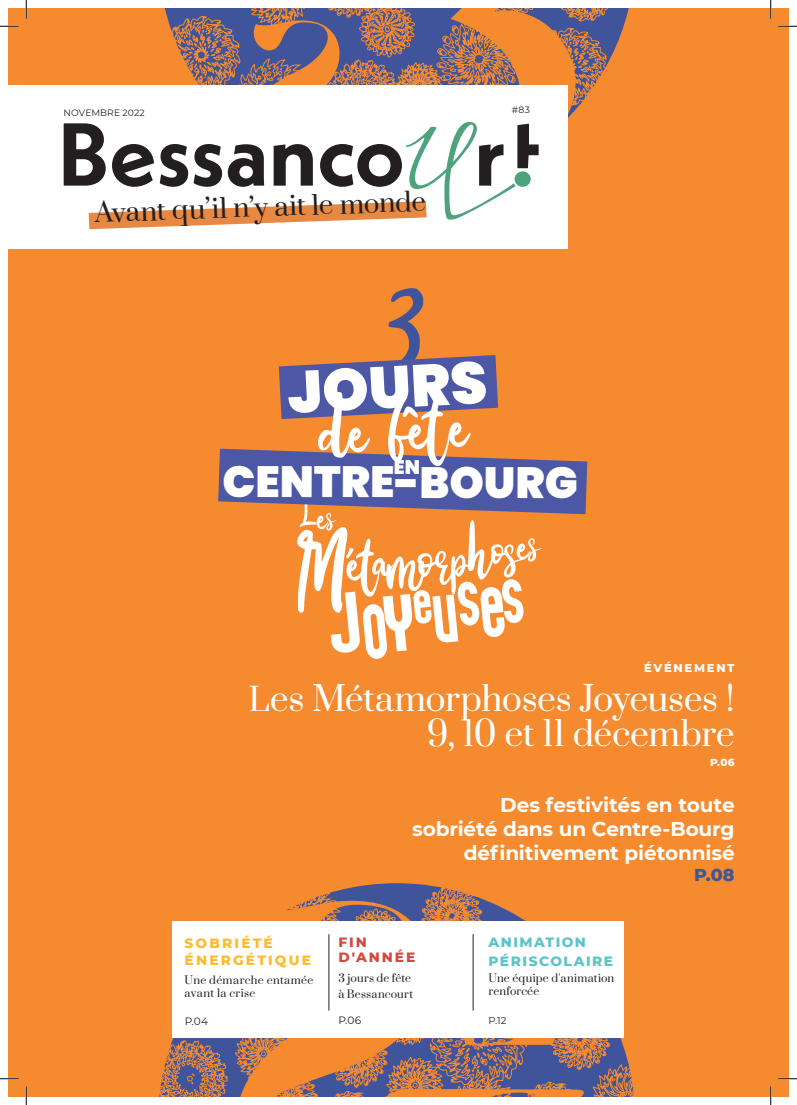
<style>
.page{position:relative;width:797px;height:1105px;background:#fff}
.page>*{position:absolute;margin:0;border:0;box-sizing:border-box;transform-origin:0 0}
.t1{font:85.75px "Cestroy";color:#fff}
.t2{font:900 58.88px "Poppins";color:#fff}
.t3{font:900 43.75px "Poppins";letter-spacing:-.01em;color:#fff}
.t4{font:33.5px/34.6px "Prata";letter-spacing:-.015em;color:#fff;text-align:right}
.t5{font:25.88px "Prata";color:#231f20}
.t6{font:700 20px/24px "Montserrat";letter-spacing:-.01em;color:#fff;text-align:right}
.t7{font:900 19.62px "Poppins";color:#fff}
.t8{font:800 17.5px "Montserrat";color:#415695}
.t9{font:800 13.75px/18.5px "Montserrat";letter-spacing:.11em;color:#5cc4c9}
.t10{font:800 13.75px/16.5px "Montserrat";letter-spacing:.16em;color:#fdbb2e}
.t11{font:800 13.75px/15px "Montserrat";letter-spacing:.14em;color:#d04c42}
.t12{font:800 11.5px "Montserrat";letter-spacing:.15em;color:#fff}
.t13{font:10.62px/12.5px "Prata";letter-spacing:.02em;color:#231f20}
.t14{font:10.62px "Montserrat";color:#231f20}
.t15{font:800 10.5px "Montserrat";color:#fff}
.t16{font:10px "Montserrat";color:#231f20}
.t17{font:9.25px "Montserrat";letter-spacing:.01em;color:#231f20}
.s1{font-size:31.5px}
</style>
<div class="page">
<div style="left:9px;top:9px;width:779px;height:1087px;background:#f58a2f"></div>
<svg style="left:159px;top:885px;width:475px;height:211px"></svg>
<svg style="left:614px;top:9px;width:15px;height:42px"></svg>
<svg style="left:218px;top:449px;width:369px;height:210px"></svg>
<div style="left:9px;top:85px;width:559px;height:164px;background:#fff"></div>
<div style="left:173px;top:921px;width:451px;height:116px;background:#fff"></div>
<hr style="left:328px;top:934px;width:1px;height:76px;background:#231f20">
<hr style="left:473px;top:934px;width:1px;height:76px;background:#231f20">
<svg style="left:64px;top:9px;width:550px;height:221px"></svg>
<svg style="left:0;top:25px;width:19px;height:2px"></svg>
<svg style="left:778px;top:25px;width:19px;height:2px"></svg>
<svg style="left:0;top:1078px;width:19px;height:1px"></svg>
<svg style="left:778px;top:1078px;width:19px;height:1px"></svg>
<svg style="left:25px;top:0;width:2px;height:19px"></svg>
<svg style="left:25px;top:1086px;width:2px;height:19px"></svg>
<svg style="left:770px;top:0;width:1px;height:19px"></svg>
<svg style="left:770px;top:1086px;width:1px;height:19px"></svg>
<svg style="left:279px;top:355px;width:219px;height:64px"></svg>
<p class="t17" style="left:63px;top:106px;width:83px">NOVEMBRE 2022</p>
<p class="t17" style="left:512px;top:104px;width:19px">#83</p>
<h3 class="t5" style="left:94px;top:191px;width:333px;rotate:-2deg">Avant qu’il n’y ait le monde</h3>
<h2 class="t2" style="left:286px;top:359px;width:201px;rotate:-3deg">JOURS</h2>
<h1 class="t1" style="left:314px;top:379px;width:150px;rotate:-3deg">de fete</h1>
<h3 class="t3" style="left:222px;top:457px;width:357px">CENTRE-BOURG</h3>
<h3 class="t7" style="left:394px;top:456px;width:28px">EN</h3>
<p class="t12" style="left:644px;top:659px;width:92px">ÉVÉNEMENT</p>
<h3 class="t4" style="left:248px;top:680px;width:487px"><span class="s1">L</span>es Métamorphoses Joyeuses !<br>9, 10 et 11 décembre</h3>
<p class="t15" style="left:710px;top:754px;width:26px">P.06</p>
<h3 class="t6" style="left:412px;top:792px;width:324px">Des festivités en toute sobriété dans un Centre-Bourg définitivement piétonnisé</h3>
<h3 class="t8" style="left:694px;top:862px;width:42px">P.08</h3>
<p class="t10" style="left:185px;top:934px;width:128px">SOBRIÉTÉ<br>ÉNERGÉTIQUE</p>
<p class="t13" style="left:185px;top:973px;width:130px">Une démarche entamée avant la crise</p>
<p class="t11" style="left:338px;top:934px;width:78px">FIN<br>D'ANNÉE</p>
<p class="t13" style="left:338px;top:969px;width:76px;line-height:16px">3 jours de fête à Bessancourt</p>
<p class="t9" style="left:488px;top:932px;width:126px">ANIMATION<br>PÉRISCOLAIRE</p>
<p class="t13" style="left:488px;top:971px;width:127px">Une équipe d'animation renforcée</p>
<p class="t14" style="left:185px;top:1014px;width:25px">P.04</p>
<p class="t14" style="left:338px;top:1013px;width:25px">P.06</p>
<p class="t16" style="left:488px;top:1013px;width:19px">P.12</p>
</div>
